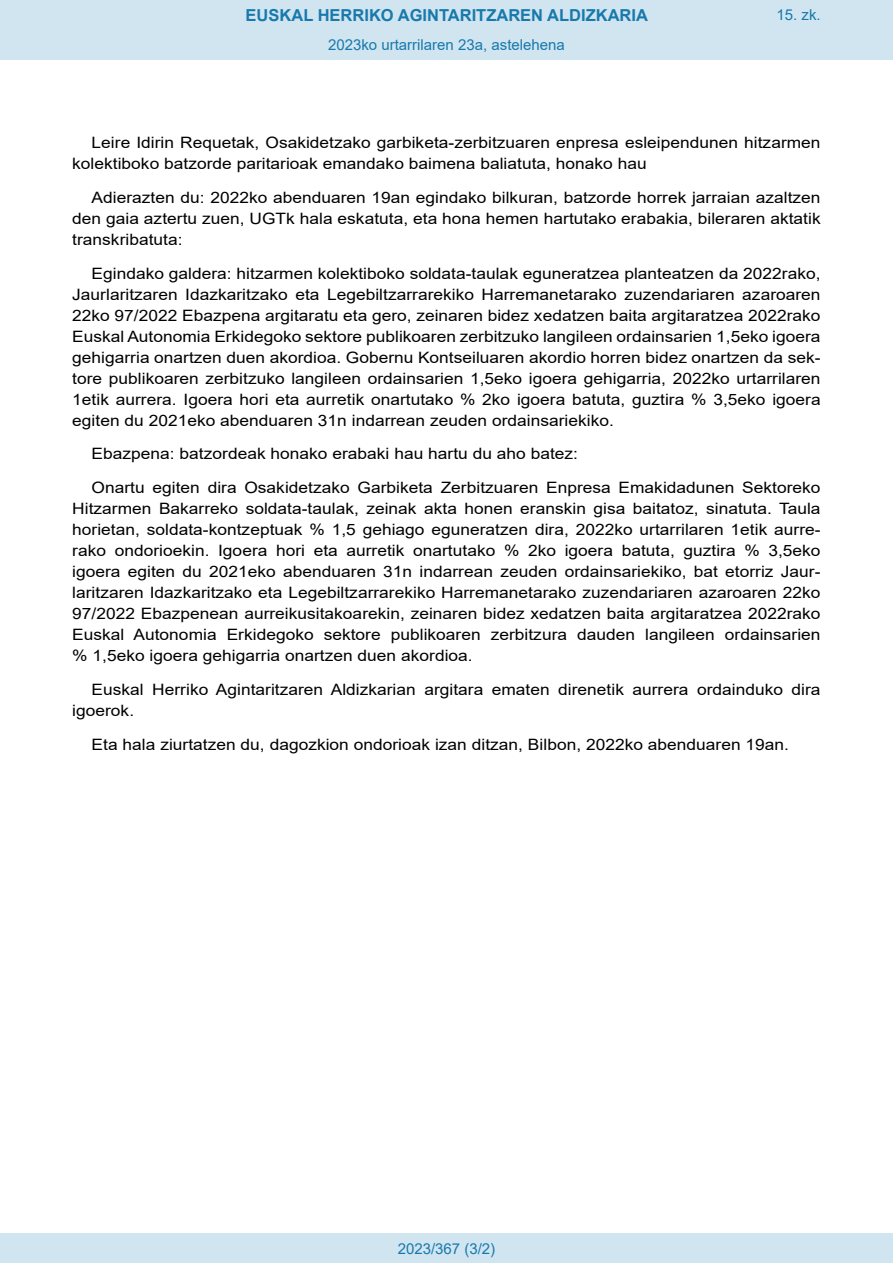
<style>
.page{position:relative;width:893px;height:1263px;background:#fff}
.page>*{position:absolute;margin:0;border:0;box-sizing:border-box;transform-origin:0 0}
.t1{font:700 16.5px "Arial";color:#1879ad}
.BOPVDetalle{font:15.6px/21px "Arial";color:#000;text-align:justify;scale:1.11 1}
.Paginacion_Centro{font:15px "Arial";color:#1879ad}
</style>
<div class="page">
<div style="left:0;top:0;width:893px;height:60px;background:#d0e5f0"></div>
<div style="left:0;top:1233px;width:893px;height:30px;background:#d0e5f0"></div>
<p class="t1" style="left:246px;top:3px;width:404px">EUSKAL HERRIKO AGINTARITZAREN ALDIZKARIA</p>
<p class="Paginacion_Centro" style="left:328px;top:35px;width:238px">2023ko urtarrilaren 23a, astelehena</p>
<p class="Paginacion_Centro" style="left:776px;top:5px;width:46px">15. zk.</p>
<p class="BOPVDetalle" style="left:72px;top:132px;width:676px;text-indent:19px">Leire Idirin Requetak, Osakidetzako garbiketa-zerbitzuaren enpresa esleipendunen hitzarmen kolektiboko batzorde paritarioak emandako baimena baliatuta, honako hau</p>
<p class="BOPVDetalle" style="left:72px;top:187px;width:676px;text-indent:19px">Adierazten du: 2022ko abenduaren 19an egindako bilkuran, batzorde horrek jarraian azaltzen den gaia aztertu zuen, UGTk hala eskatuta, eta hona hemen hartutako erabakia, bileraren aktatik transkribatuta:</p>
<p class="BOPVDetalle" style="left:72px;top:263px;width:676px;text-indent:19px">Egindako galdera: hitzarmen kolektiboko soldata-taulak eguneratzea planteatzen da 2022rako, Jaurlaritzaren Idazkaritzako eta Legebiltzarrarekiko Harremanetarako zuzendariaren azaroaren 22ko 97/2022 Ebazpena argitaratu eta gero, zeinaren bidez xedatzen baita argitaratzea 2022rako Euskal Autonomia Erkidegoko sektore publikoaren zerbitzuko langileen ordainsarien 1,5eko igoera gehigarria onartzen duen akordioa. Gobernu Kontseiluaren akordio horren bidez onartzen da sek&shy;tore publikoaren zerbitzuko langileen ordainsarien 1,5eko igoera gehigarria, 2022ko urtarrilaren 1etik aurrera. Igoera hori eta aurretik onartutako % 2ko igoera batuta, guztira % 3,5eko igoera egiten du 2021eko abenduaren 31n indarrean zeuden ordainsariekiko.</p>
<p class="BOPVDetalle" style="left:92px;top:443px;width:440px">Ebazpena: batzordeak honako erabaki hau hartu du aho batez:</p>
<p class="BOPVDetalle" style="left:72px;top:477px;width:676px;text-indent:19px">Onartu egiten dira Osakidetzako Garbiketa Zerbitzuaren Enpresa Emakidadunen Sektoreko Hitzarmen Bakarreko soldata-taulak, zeinak akta honen eranskin gisa baitatoz, sinatuta. Taula horietan, soldata-kontzeptuak % 1,5 gehiago eguneratzen dira, 2022ko urtarrilaren 1etik aurre&shy;rako ondorioekin. Igoera hori eta aurretik onartutako % 2ko igoera batuta, guztira % 3,5eko igoera egiten du 2021eko abenduaren 31n indarrean zeuden ordainsariekiko, bat etorriz Jaur&shy;laritzaren Idazkaritzako eta Legebiltzarrarekiko Harremanetarako zuzendariaren azaroaren 22ko 97/2022 Ebazpenean aurreikusitakoarekin, zeinaren bidez xedatzen baita argitaratzea 2022rako Euskal Autonomia Erkidegoko sektore publikoaren zerbitzura dauden langileen ordainsarien % 1,5eko igoera gehigarria onartzen duen akordioa.</p>
<p class="BOPVDetalle" style="left:72px;top:679px;width:676px;text-indent:19px">Euskal Herriko Agintaritzaren Aldizkarian argitara ematen direnetik aurrera ordainduko dira igoerok.</p>
<p class="BOPVDetalle" style="left:92px;top:734px;width:630px">Eta hala ziurtatzen du, dagozkion ondorioak izan ditzan, Bilbon, 2022ko abenduaren 19an.</p>
<p class="Paginacion_Centro" style="left:398px;top:1238px;width:99px">2023/367 (3/2)</p>
</div>
